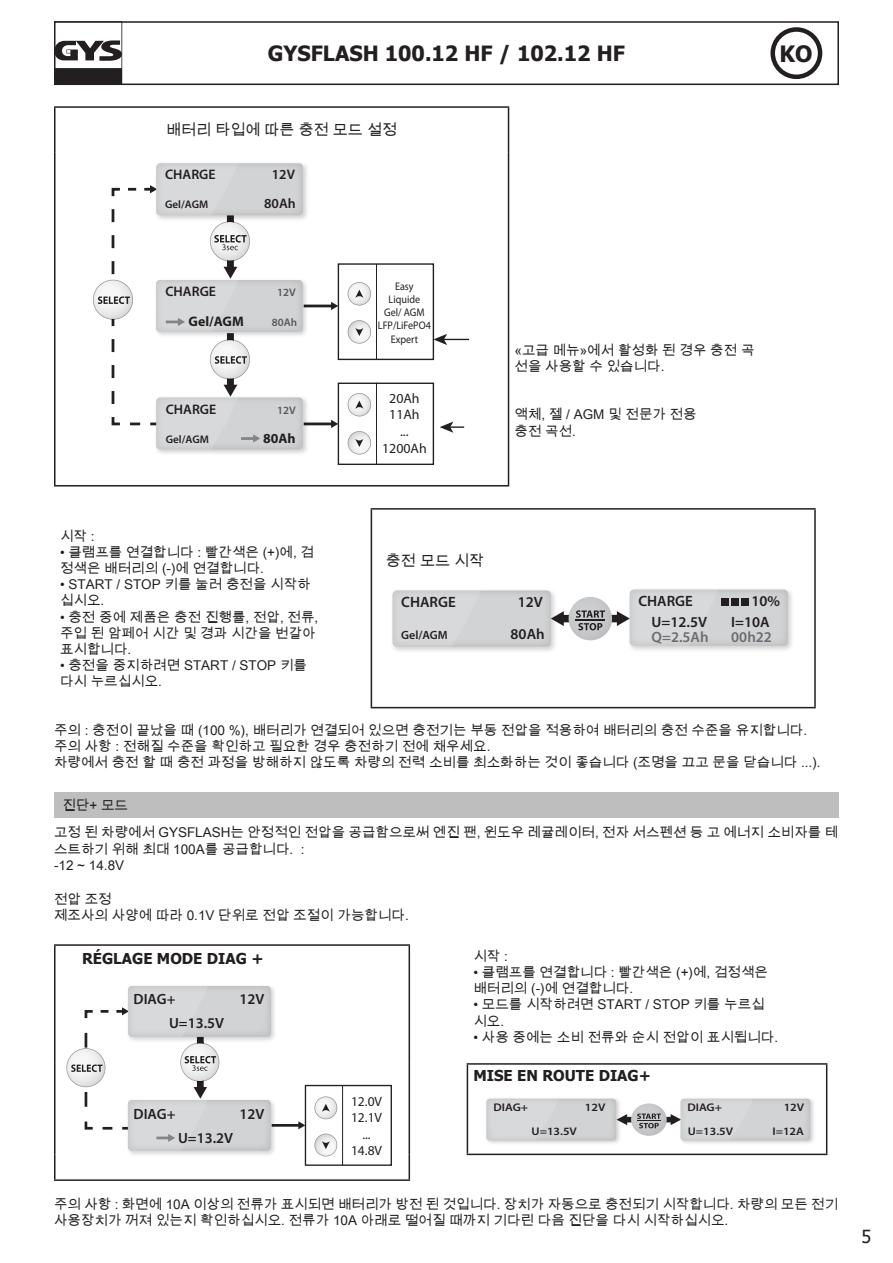
<style>
.page{position:relative;width:893px;height:1263px;background:#fff}
.page>*{position:absolute;margin:0;border:0;box-sizing:border-box;transform-origin:0 0}
.t1{font:700 22.5px "Tahoma";color:#231f20}
.t2{font:700 21px "Tahoma";color:#231f20}
.t3{font:18px "Tahoma";color:#231f20}
.t4{font:600 15px/15px "Myriad Pro";color:#231f20}
.t5{font:700 15px "Tahoma";color:#231f20}
.t6{font:15px "Arial Unicode MS";color:#231f20}
.t7{font:600 14.85px/24px "Myriad Pro";color:#231f20}
.t8{font:600 13.8px "Myriad Pro";color:#231f20}
.t9{font:13.8px/16.6px "Myriad Pro";color:#231f20;text-align:center}
.t10{font:700 13.8px/29.1px "Myriad Pro";color:#231f20}
.t11{font:13.5px/16.2px "Arial Unicode MS";color:#231f20}
.t12{font:13.5px/16.2px "Myriad Pro";color:#231f20;text-align:center}
.t13{font:600 12px "Myriad Pro";color:#231f20}
.t14{font:11.1px/13.2px "Myriad Pro";color:#231f20;text-align:center;scale:.91 1}
.t15{font:600 11.1px "Myriad Pro";color:#231f20;scale:1.1 1}
.t16{font:600 11.1px "Myriad Pro";color:#231f20}
.t17{font:600 11.1px "Myriad Pro";color:#57585a}
.s1{font-weight:600}
.s2{color:#6c6d70}
</style>
<div class="page">
<div style="left:54px;top:21px;width:785px;height:64px;border:2px solid #231f20"></div>
<svg style="left:54px;top:21px;width:68px;height:64px"></svg>
<div style="left:770px;top:27px;width:52px;height:52px;border:4px solid #231f20;border-radius:50%"></div>
<hr style="left:54px;top:106px;width:455px;height:2px;background:#231f20">
<hr style="left:54px;top:108px;width:2px;height:44px;background:#231f20">
<hr style="left:54px;top:152px;width:2px;height:333px;background:#231f20">
<hr style="left:54px;top:485px;width:455px;height:1px;background:#231f20">
<hr style="left:508px;top:108px;width:1px;height:44px;background:#231f20">
<hr style="left:508px;top:152px;width:1px;height:333px;background:#231f20">
<hr style="left:304px;top:305px;width:28px;height:2px;background:#231f20">
<svg style="left:331px;top:302px;width:7px;height:8px"></svg>
<div style="left:338px;top:263px;width:96px;height:97px;border:1px solid #231f20"></div>
<hr style="left:304px;top:422px;width:28px;height:3px;background:#231f20">
<svg style="left:331px;top:420px;width:7px;height:8px"></svg>
<div style="left:338px;top:383px;width:96px;height:82px;border:1px solid #231f20"></div>
<hr style="left:376px;top:264px;width:1px;height:95px;background:#231f20">
<hr style="left:376px;top:383px;width:1px;height:81px;background:#231f20">
<svg style="left:348px;top:282px;width:23px;height:23px"></svg>
<svg style="left:348px;top:320px;width:23px;height:24px"></svg>
<svg style="left:348px;top:393px;width:23px;height:23px"></svg>
<svg style="left:348px;top:431px;width:23px;height:23px"></svg>
<img style="left:260px;top:163px;width:47px;height:57px">
<div style="left:156px;top:163px;width:147px;height:52px;background:#d2d3d5;border-radius:4px"></div>
<img style="left:260px;top:280px;width:51px;height:56px">
<div style="left:156px;top:280px;width:147px;height:52px;background:#d2d3d5;border-radius:4px"></div>
<img style="left:157px;top:397px;width:154px;height:57px">
<div style="left:156px;top:398px;width:147px;height:51px;background:#d2d3d5;border-radius:4px"></div>
<svg style="left:93px;top:163px;width:167px;height:286px"></svg>
<svg style="left:433px;top:334px;width:36px;height:11px"></svg>
<svg style="left:440px;top:421px;width:24px;height:12px"></svg>
<hr style="left:371px;top:508px;width:445px;height:2px;background:#231f20">
<hr style="left:371px;top:510px;width:1px;height:197px;background:#231f20">
<hr style="left:814px;top:510px;width:2px;height:197px;background:#231f20">
<hr style="left:371px;top:707px;width:445px;height:1px;background:#231f20">
<div style="left:393px;top:590px;width:158px;height:57px;background:#d2d3d5;border-radius:4px"></div>
<img style="left:631px;top:589px;width:161px;height:61px">
<div style="left:630px;top:590px;width:158px;height:56px;background:#d2d3d5;border-radius:4px"></div>
<svg style="left:393px;top:590px;width:88px;height:57px"></svg>
<div style="left:562px;top:615px;width:57px;height:7px;background:#231f20"></div>
<svg style="left:551px;top:611px;width:13px;height:15px"></svg>
<svg style="left:617px;top:590px;width:101px;height:56px"></svg>
<div style="left:569px;top:597px;width:43px;height:43px;background:#c6c7ca;border-radius:22px"></div>
<svg style="left:576px;top:610px;width:29px;height:20px"></svg>
<div style="left:731px;top:599px;width:7px;height:7px;background:#231f20"></div>
<div style="left:721px;top:599px;width:8px;height:7px;background:#231f20"></div>
<div style="left:741px;top:599px;width:7px;height:7px;background:#231f20"></div>
<div style="left:54px;top:792px;width:784px;height:26px;background:#bebebe"></div>
<hr style="left:54px;top:944px;width:356px;height:2px;background:#231f20">
<hr style="left:54px;top:946px;width:2px;height:118px;background:#231f20">
<hr style="left:409px;top:946px;width:1px;height:118px;background:#231f20">
<hr style="left:54px;top:1064px;width:2px;height:90px;background:#231f20">
<hr style="left:409px;top:1064px;width:1px;height:90px;background:#231f20">
<hr style="left:54px;top:1154px;width:2px;height:25px;background:#231f20">
<svg style="left:409px;top:1154px;width:1px;height:25px"></svg>
<hr style="left:54px;top:1179px;width:356px;height:2px;background:#231f20">
<hr style="left:467px;top:1063px;width:360px;height:2px;background:#231f20">
<hr style="left:467px;top:1065px;width:1px;height:88px;background:#231f20">
<hr style="left:826px;top:1065px;width:1px;height:88px;background:#231f20">
<hr style="left:467px;top:1153px;width:360px;height:2px;background:#231f20">
<hr style="left:272px;top:1124px;width:28px;height:3px;background:#231f20">
<svg style="left:298px;top:1121px;width:7px;height:8px"></svg>
<div style="left:305px;top:1085px;width:87px;height:81px;border:1px solid #231f20"></div>
<hr style="left:342px;top:1085px;width:1px;height:80px;background:#231f20">
<svg style="left:314px;top:1096px;width:23px;height:23px"></svg>
<svg style="left:314px;top:1134px;width:23px;height:22px"></svg>
<img style="left:219px;top:986px;width:56px;height:55px">
<div style="left:128px;top:986px;width:143px;height:51px;background:#d2d3d5;border-radius:4px"></div>
<img style="left:129px;top:1100px;width:150px;height:55px">
<div style="left:128px;top:1100px;width:143px;height:51px;background:#d2d3d5;border-radius:4px"></div>
<svg style="left:66px;top:986px;width:153px;height:165px"></svg>
<img style="left:681px;top:1098px;width:133px;height:46px">
<div style="left:681px;top:1099px;width:129px;height:41px;background:#d2d3d5;border-radius:3px"></div>
<svg style="left:623px;top:1099px;width:130px;height:41px"></svg>
<img style="left:487px;top:1098px;width:136px;height:46px">
<div style="left:486px;top:1099px;width:130px;height:41px;background:#d2d3d5;border-radius:3px"></div>
<svg style="left:486px;top:1099px;width:73px;height:41px"></svg>
<p class="t2" style="left:268px;top:39px;width:359px">GYSFLASH 100.12 HF / 102.12 HF</p>
<p class="t1" style="left:779px;top:38px;width:34px">KO</p>
<p class="t6" style="left:166px;top:119px;width:232px">배터리 타입에 따른 충전 모드 설정</p>
<p class="t8" style="left:165px;top:165px;width:52px">CHARGE</p>
<p class="t8" style="left:272px;top:165px;width:25px">12V</p>
<p class="t16" style="left:165px;top:197px;width:45px">Gel/AGM</p>
<p class="t8" style="left:264px;top:194px;width:33px">80Ah</p>
<p class="t10" style="left:189px;top:277px;width:57px;text-indent:-23px"><span class="s1">CHARGE<br></span>Gel/AGM</p>
<p class="t17" style="left:277px;top:286px;width:20px">12V</p>
<p class="t17" style="left:272px;top:315px;width:27px">80Ah</p>
<p class="t8" style="left:166px;top:401px;width:52px">CHARGE</p>
<p class="t16" style="left:166px;top:432px;width:45px">Gel/AGM</p>
<p class="t17" style="left:277px;top:403px;width:20px">12V</p>
<p class="t10" style="left:263px;top:424px;width:34px">80Ah</p>
<p class="t14" style="left:378px;top:279px;width:60px">Easy<br>Liquide<br>Gel/ AGM<br>LFP/LiFePO4<br>Expert</p>
<p class="t9" style="left:382px;top:390px;width:46px">20Ah<br>11Ah<br>...<br>1200Ah</p>
<p class="t11" style="left:514px;top:341px;width:242px">«고급 메뉴»에서 활성화 된 경우 충전 곡 선을 사용할 수 있습니다.</p>
<p class="t11" style="left:514px;top:406px;width:184px">액체, 젤 / AGM 및 전문가 전용</p>
<p class="t11" style="left:514px;top:422px;width:63px">충전 곡선.</p>
<p class="t11" style="left:60px;top:527px;width:36px">시작 :</p>
<p class="t11" style="left:60px;top:543px;width:256px">• 클램프를 연결합니다 : 빨간색은 (+)에, 검 정색은 배터리의 (-)에 연결합니다.</p>
<p class="t11" style="left:60px;top:576px;width:252px">• START / STOP 키를 눌러 충전을 시작하 십시오.</p>
<p class="t11" style="left:60px;top:608px;width:260px">• 충전 중에 제품은 충전 진행률, 전압, 전류, 주입 된 암페어 시간 및 경과 시간을 번갈아 표시합니다.</p>
<p class="t11" style="left:60px;top:657px;width:249px">• 충전을 중지하려면 START / STOP 키를 다시 누르십시오.</p>
<p class="t6" style="left:386px;top:550px;width:100px">충전 모드 시작</p>
<p class="t4" style="left:401px;top:594px;width:56px">CHARGE</p>
<p class="t4" style="left:638px;top:593px;width:56px">CHARGE</p>
<p class="t13" style="left:401px;top:627px;width:48px">Gel/AGM</p>
<p class="t4" style="left:518px;top:594px;width:27px">12V</p>
<p class="t4" style="left:751px;top:593px;width:30px">10%</p>
<p class="t4" style="left:511px;top:626px;width:36px">80Ah</p>
<p class="t4" style="left:652px;top:614px;width:59px">U=12.5V<br><span class="s2">Q=2.5Ah</span></p>
<p class="t4" style="left:731px;top:614px;width:42px">I=10A<br><span class="s2">00h22</span></p>
<p class="t11" style="left:54px;top:722px;width:755px">주의 : 충전이 끝났을 때 (100 %), 배터리가 연결되어 있으면 충전기는 부동 전압을 적용하여 배터리의 충전 수준을 유지합니다.</p>
<p class="t11" style="left:54px;top:738px;width:438px">주의 사항 : 전해질 수준을 확인하고 필요한 경우 충전하기 전에 채우세요.</p>
<p class="t11" style="left:54px;top:754px;width:768px">차량에서 충전 할 때 충전 과정을 방해하지 않도록 차량의 전력 소비를 최소화하는 것이 좋습니다 (조명을 끄고 문을 닫습니다 ...).</p>
<p class="t11" style="left:63px;top:797px;width:67px">진단+ 모드</p>
<p class="t11" style="left:54px;top:824px;width:786px">고정 된 차량에서 GYSFLASH는 안정적인 전압을 공급함으로써 엔진 팬, 윈도우 레귤레이터, 전자 서스펜션 등 고 에너지 소비자를 테 스트하기 위해 최대 100A를 공급합니다. :</p>
<p class="t11" style="left:54px;top:857px;width:72px">-12 ~ 14.8V</p>
<p class="t11" style="left:54px;top:891px;width:59px">전압 조정</p>
<p class="t11" style="left:54px;top:907px;width:356px">제조사의 사양에 따라 0.1V 단위로 전압 조절이 가능합니다.</p>
<p class="t5" style="left:82px;top:948px;width:183px">RÉGLAGE MODE DIAG +</p>
<p class="t11" style="left:473px;top:947px;width:36px">시작 :</p>
<p class="t11" style="left:473px;top:964px;width:296px">• 클램프를 연결합니다 : 빨간색은 (+)에, 검정색은 배터리의 (-)에 연결합니다.</p>
<p class="t11" style="left:473px;top:996px;width:293px">• 모드를 시작하려면 START / STOP 키를 누르십 시오.</p>
<p class="t11" style="left:473px;top:1028px;width:306px">• 사용 중에는 소비 전류와 순시 전압이 표시됩니다.</p>
<p class="t5" style="left:473px;top:1065px;width:179px">MISE EN ROUTE DIAG+</p>
<p class="t7" style="left:169px;top:987px;width:57px;text-indent:-35px">DIAG+<br>U=13.5V</p>
<p class="t7" style="left:239px;top:987px;width:26px">12V</p>
<p class="t7" style="left:134px;top:1101px;width:43px">DIAG+</p>
<p class="t7" style="left:239px;top:1101px;width:26px">12V</p>
<p class="t7" style="left:178px;top:1125px;width:57px">U=13.2V</p>
<p class="t12" style="left:351px;top:1093px;width:33px">12.0V<br>12.1V ...<br>14.8V</p>
<p class="t15" style="left:494px;top:1100px;width:33px">DIAG+</p>
<p class="t15" style="left:532px;top:1124px;width:43px">U=13.5V</p>
<p class="t15" style="left:585px;top:1100px;width:20px">12V</p>
<p class="t15" style="left:687px;top:1100px;width:33px">DIAG+</p>
<p class="t15" style="left:784px;top:1100px;width:20px">12V</p>
<p class="t15" style="left:688px;top:1124px;width:43px">U=13.5V</p>
<p class="t15" style="left:772px;top:1124px;width:30px">I=12A</p>
<p class="t11" style="left:54px;top:1196px;width:786px">주의 사항 : 화면에 10A 이상의 전류가 표시되면 배터리가 방전 된 것입니다. 장치가 자동으로 충전되기 시작합니다. 차량의 모든 전기 사용장치가 꺼져 있는지 확인하십시오. 전류가 10A 아래로 떨어질 때까지 기다린 다음 진단을 다시 시작하십시오.</p>
<p class="t3" style="left:861px;top:1224px;width:11px">5</p>
</div>
